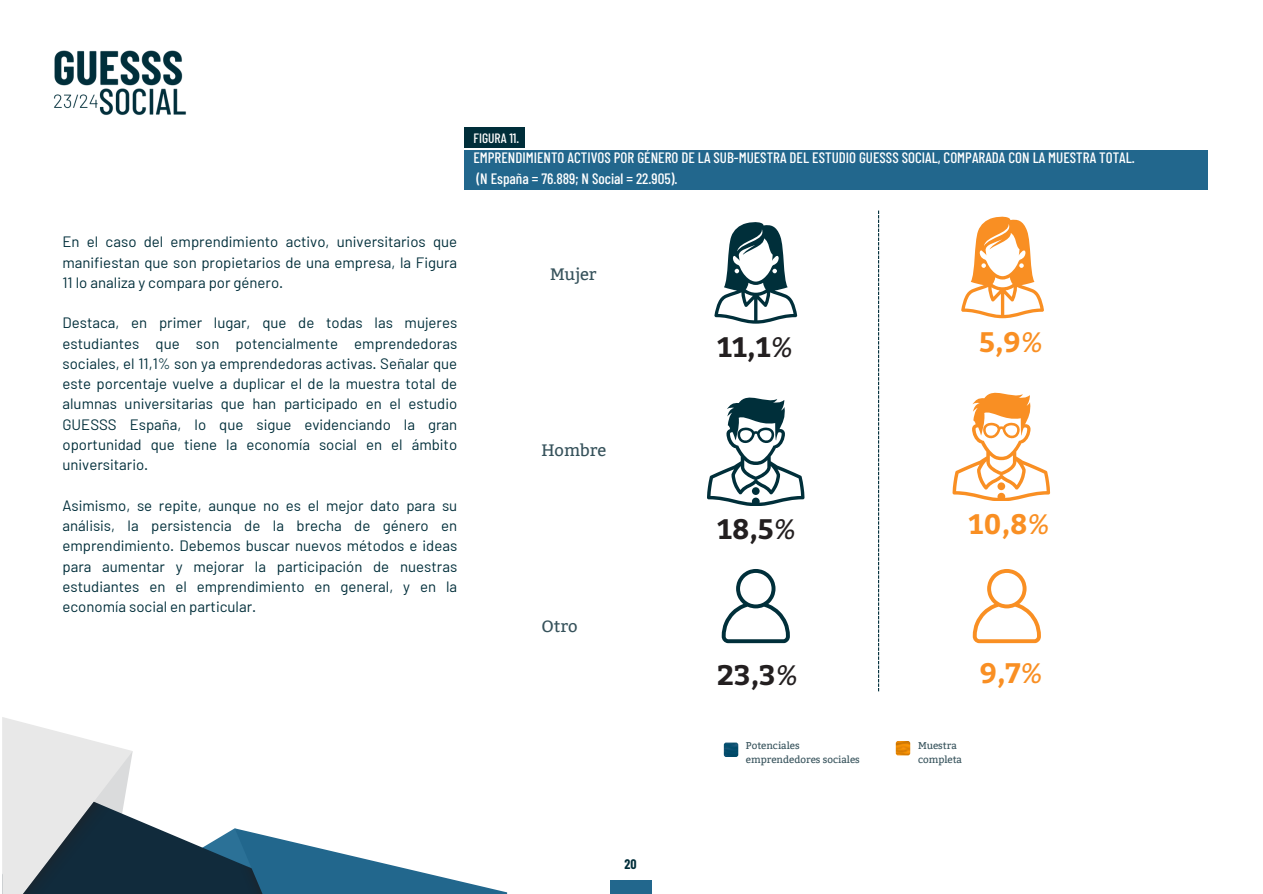
<style>
.page{position:relative;width:1263px;height:894px;background:#fff}
.page>*{position:absolute;margin:0;border:0;box-sizing:border-box;transform-origin:0 0}
.t1{font:700 28.05px "Bitter";color:#231f20}
.t2{font:700 28.05px "Bitter";color:#f98f23}
.t3{font:16.5px "Bitter";color:#36525b}
.t4{font:15px/20.2px "Barlow";color:#002e3a;text-align:justify}
.t5{font:500 15px/20.2px "Barlow Condensed";color:#fff}
.t6{font:500 13.5px "Barlow Condensed";color:#fff}
.t7{font:700 13.5px "Barlow Condensed";color:#002e3a}
.t8{font:9.9px/13.5px "Bitter";color:#36525b}
.s1{font-weight:400;font-style:italic}
</style>
<div class="page">
<div style="left:611px;top:880px;width:41px;height:13px;background:#22678d"></div>
<div style="left:465px;top:128px;width:60px;height:21px;background:#002e3a"></div>
<div style="left:465px;top:149px;width:743px;height:42px;background:#22678d"></div>
<hr style="left:465px;top:149px;width:60px;height:1px;background:#fff">
<hr style="left:525px;top:149px;width:683px;height:1px;background:#fff">
<hr style="left:465px;top:190px;width:60px;height:1px;background:#fff">
<hr style="left:525px;top:190px;width:683px;height:1px;background:#fff">
<img style="left:53px;top:50px;width:133px;height:65px">
<svg style="left:2px;top:717px;width:505px;height:176px"></svg>
<img style="left:896px;top:740px;width:14px;height:15px;border-radius:2px">
<img style="left:724px;top:742px;width:14px;height:14px;border-radius:2px">
<svg style="left:714px;top:222px;width:83px;height:101px"></svg>
<svg style="left:707px;top:397px;width:97px;height:108px"></svg>
<svg style="left:961px;top:216px;width:83px;height:102px"></svg>
<svg style="left:953px;top:392px;width:97px;height:108px"></svg>
<svg style="left:722px;top:569px;width:68px;height:74px"></svg>
<svg style="left:973px;top:569px;width:68px;height:74px"></svg>
<svg style="left:878px;top:210px;width:1px;height:481px"></svg>
<h2 class="t6" style="left:473px;top:130px;width:47px">FIGURA 11.</h2>
<h2 class="t5" style="left:473px;top:147px;width:663px">EMPRENDIMIENTO ACTIVOS POR GÉNERO DE LA SUB-MUESTRA DEL ESTUDIO GUESSS SOCIAL, COMPARADA CON LA MUESTRA TOTAL. (N España = 76.889; N Social = 22.905).</h2>
<h3 class="t4" style="left:62px;top:231px;width:396px">En el caso del emprendimiento activo, universitarios que manifiestan que son propietarios de una empresa, la Figura 11 lo analiza y compara por género.</h3>
<h3 class="t4" style="left:62px;top:312px;width:396px">Destaca, en primer lugar, que de todas las mujeres estudiantes que son potencialmente emprendedoras sociales, el 11,1% son ya emprendedoras activas. Señalar que este porcentaje vuelve a duplicar el de la muestra total de alumnas universitarias que han participado en el estudio GUESSS España, lo que sigue evidenciando la gran oportunidad que tiene la economía social en el ámbito universitario.</h3>
<h3 class="t4" style="left:62px;top:494px;width:396px">Asimismo, se repite, aunque no es el mejor dato para su análisis, la persistencia de la brecha de género en emprendimiento. Debemos buscar nuevos métodos e ideas para aumentar y mejorar la participación de nuestras estudiantes en el emprendimiento en general, y en la economía social en particular.</h3>
<h1 class="t3" style="left:550px;top:264px;width:48px">Mujer</h1>
<p class="t3" style="left:541px;top:440px;width:66px">Hombre</p>
<h1 class="t3" style="left:541px;top:616px;width:38px">Otro</h1>
<h1 class="t1" style="left:717px;top:327px;width:78px">11,1<span class="s1">%</span></h1>
<p class="t1" style="left:717px;top:508px;width:81px">18,5<span class="s1">%</span></p>
<p class="t2" style="left:979px;top:321px;width:66px">5,9<span class="s1">%</span></p>
<p class="t2" style="left:968px;top:503px;width:83px">10,8<span class="s1">%</span></p>
<h1 class="t1" style="left:717px;top:653px;width:83px">23,3<span class="s1">%</span></h1>
<p class="t2" style="left:980px;top:652px;width:65px">9,7<span class="s1">%</span></p>
<h3 class="t8" style="left:746px;top:738px;width:115px">Potenciales emprendedores sociales</h3>
<p class="t8" style="left:918px;top:738px;width:46px">Muestra completa</p>
<p class="t7" style="left:624px;top:855px;width:14px">20</p>
</div>
